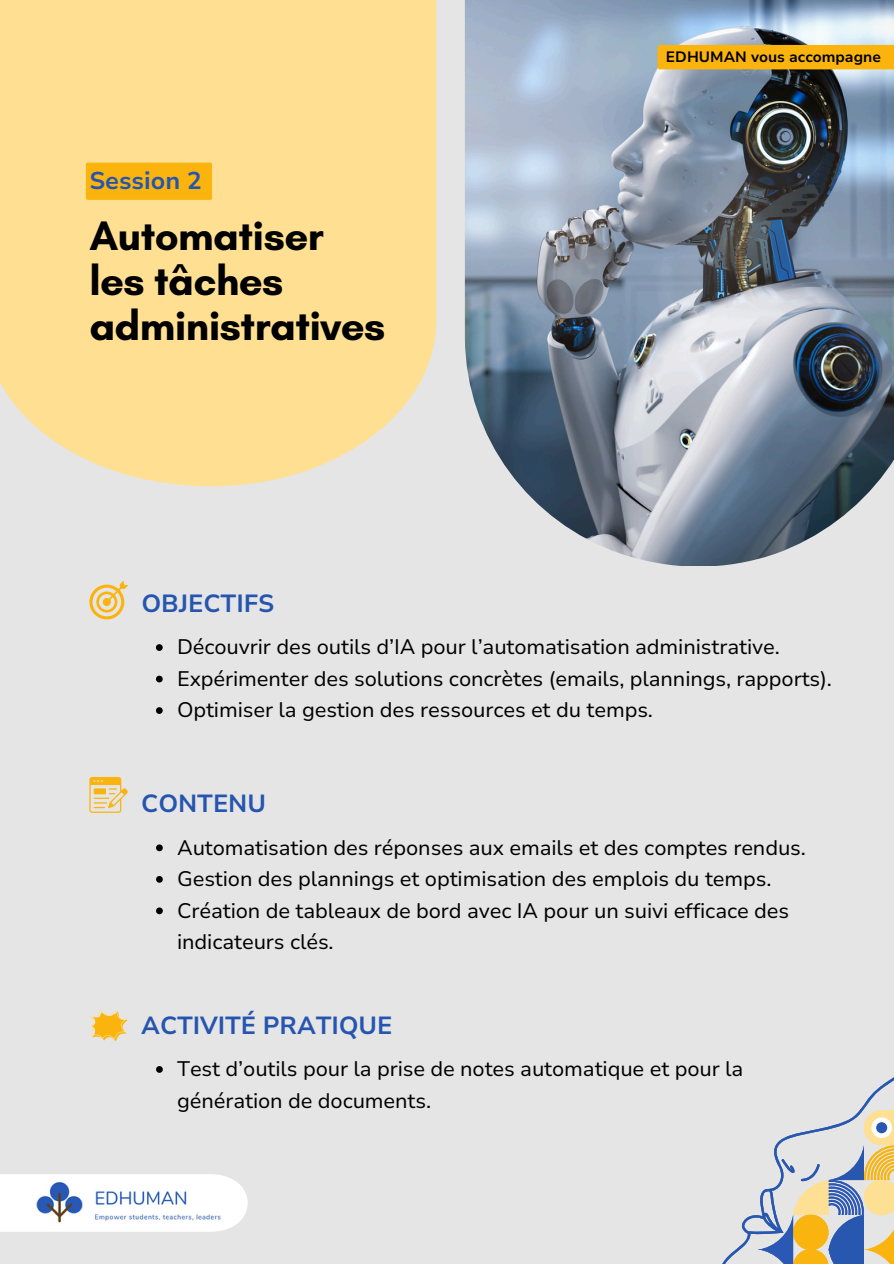
<style>
.page{position:relative;width:894px;height:1264px;background:#fff}
.page>*{position:absolute;margin:0;border:0;box-sizing:border-box;transform-origin:0 0}
.t1{font:700 42px/45px "Glacial Indifference";letter-spacing:-.015em;color:#000}
.t2{font:700 24.75px "Nunito Sans 10 pt";letter-spacing:-.005em;color:#2655b0}
.t3{font:700 24.3px "Nunito Sans 10 pt";color:#2655b0}
.t4{font:21px/31.5px "Nunito Sans 10 pt";letter-spacing:-.005em;color:#000}
.t5{font:700 15px "Nunito Sans 10 pt";color:#000}
</style>
<div class="page">
<div style="left:0;top:0;width:893px;height:1263px;background:#e5e5e5"></div>
<div style="left:0;top:0;width:436px;height:486px;background:#ffe093"></div>
<img style="left:464px;top:0;width:429px;height:566px">
<svg style="left:89px;top:581px;width:39px;height:38px"></svg>
<svg style="left:89px;top:777px;width:39px;height:35px"></svg>
<div style="left:94px;top:788px;width:12px;height:6px;background:#fab40d"></div>
<svg style="left:89px;top:1009px;width:39px;height:32px"></svg>
<div style="left:657px;top:45px;width:236px;height:24px;background:#fab40d"></div>
<div style="left:86px;top:163px;width:126px;height:37px;background:#fab40d"></div>
<svg style="left:156px;top:644px;width:7px;height:7px"></svg>
<svg style="left:156px;top:675px;width:7px;height:7px"></svg>
<svg style="left:156px;top:707px;width:7px;height:7px"></svg>
<svg style="left:156px;top:844px;width:7px;height:7px"></svg>
<svg style="left:156px;top:876px;width:7px;height:6px"></svg>
<svg style="left:156px;top:907px;width:7px;height:7px"></svg>
<svg style="left:156px;top:1066px;width:7px;height:6px"></svg>
<svg style="left:0;top:1174px;width:247px;height:57px;background:#fcfcfc"></svg>
<img style="left:31px;top:1179px;width:194px;height:46px;border-radius:13px">
<svg style="left:723px;top:1078px;width:170px;height:185px"></svg>
<p class="t3" style="left:89px;top:164px;width:114px">Session 2</p>
<p class="t1" style="left:89px;top:212px;width:297px">Automatiser les tâches administratives</p>
<h1 class="t5" style="left:665px;top:46px;width:216px">EDHUMAN vous accompagne</h1>
<p class="t2" style="left:141px;top:587px;width:134px">OBJECTIFS</p>
<h2 class="t4" style="left:177px;top:631px;width:604px">Découvrir des outils d’IA pour l’automatisation administrative.</h2>
<p class="t4" style="left:177px;top:663px;width:656px">Expérimenter des solutions concrètes (emails, plannings, rapports).</p>
<p class="t4" style="left:177px;top:694px;width:477px">Optimiser la gestion des ressources et du temps.</p>
<p class="t2" style="left:141px;top:787px;width:126px">CONTENU</p>
<p class="t4" style="left:177px;top:832px;width:630px">Automatisation des réponses aux emails et des comptes rendus.</p>
<h2 class="t4" style="left:177px;top:863px;width:595px">Gestion des plannings et optimisation des emplois du temps.</h2>
<p class="t4" style="left:177px;top:895px;width:613px">Création de tableaux de bord avec IA pour un suivi efficace des indicateurs clés.</p>
<p class="t2" style="left:141px;top:1008px;width:253px">ACTIVITÉ PRATIQUE</p>
<p class="t4" style="left:177px;top:1053px;width:567px">Test d’outils pour la prise de notes automatique et pour la génération de documents.</p>
</div>
